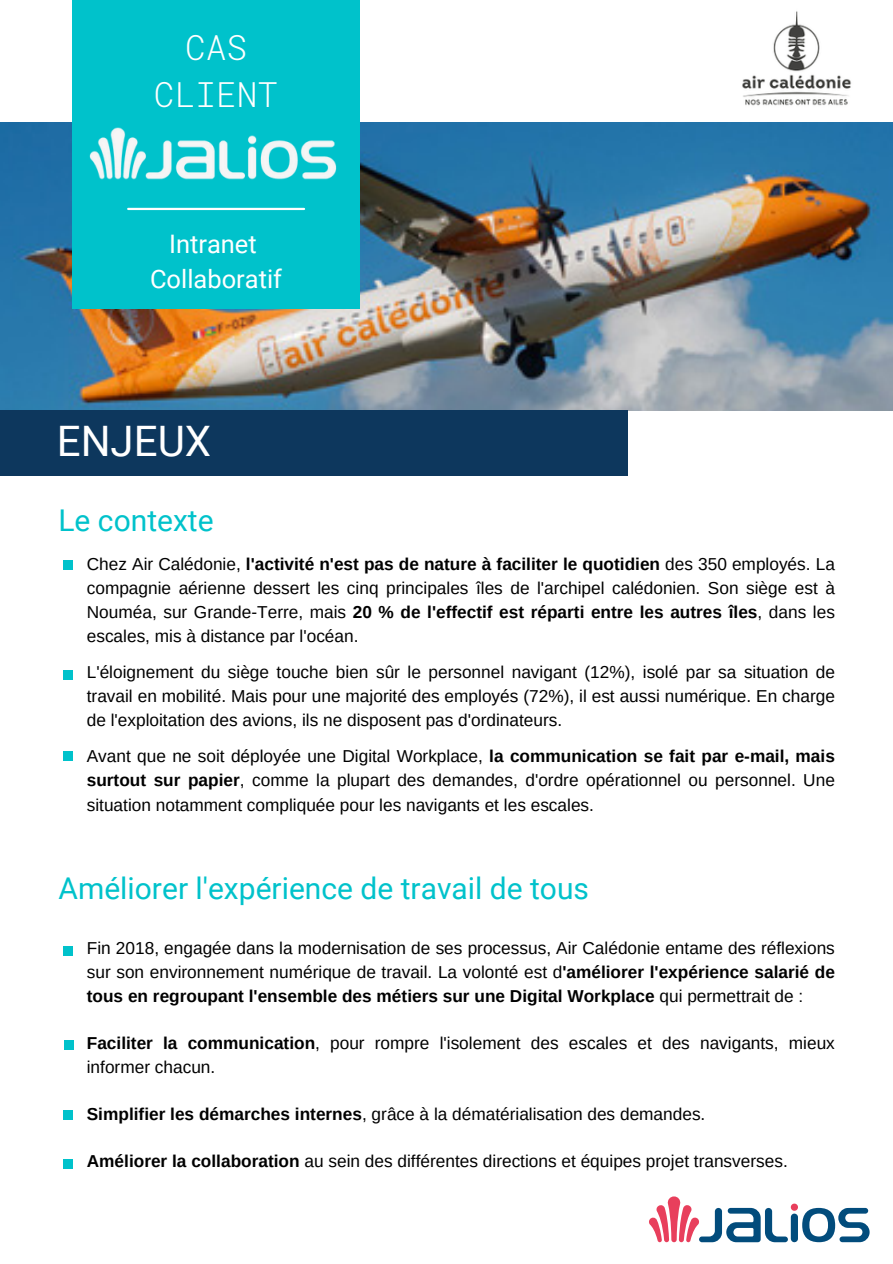
<style>
.page{position:relative;width:893px;height:1264px;background:#fff}
.page>*{position:absolute;margin:0;border:0;box-sizing:border-box;transform-origin:0 0}
.t1{font:42px "Roboto";color:#fff}
.t2{font:300 34.5px/47.2px "Roboto Mono";color:#fff;text-align:center}
.t3{font:30px "Roboto";color:#00c2cb}
.t4{font:25.5px/34.8px "Roboto";color:#fff;text-align:center}
.t5{font:17.25px/24px "Arimo";color:#000;text-align:justify}
.s1{font-weight:700}
</style>
<div class="page">
<img style="left:0;top:122px;width:892px;height:288px">
<div style="left:0;top:410px;width:627px;height:65px;background:#0d375d"></div>
<img style="left:742px;top:11px;width:109px;height:95px">
<div style="left:72px;top:0;width:288px;height:309px;background:#00c2cb"></div>
<div style="left:63px;top:560px;width:10px;height:9px;background:#00c2cb"></div>
<div style="left:63px;top:670px;width:10px;height:10px;background:#00c2cb"></div>
<div style="left:63px;top:751px;width:10px;height:9px;background:#00c2cb"></div>
<div style="left:63px;top:945px;width:10px;height:10px;background:#00c2cb"></div>
<div style="left:63px;top:1159px;width:10px;height:10px;background:#00c2cb"></div>
<div style="left:64px;top:1040px;width:10px;height:10px;background:#00c2cb"></div>
<div style="left:63px;top:1110px;width:10px;height:10px;background:#00c2cb"></div>
<img style="left:39px;top:122px;width:349px;height:108px">
<svg style="left:649px;top:1196px;width:220px;height:46px"></svg>
<h3 class="t2" style="left:154px;top:23px;width:126px">CAS<br>CLIENT</h3>
<p class="t4" style="left:150px;top:227px;width:134px">Intranet<br>Collaboratif</p>
<p class="t1" style="left:57px;top:417px;width:156px">ENJEUX</p>
<p class="t3" style="left:58px;top:503px;width:157px">Le contexte</p>
<p class="t5" style="left:87px;top:552px;width:749px">Chez Air Calédonie, <span class="s1">l'activité n'est pas de nature à faciliter le quotidien</span> des 350 employés. La compagnie aérienne dessert les cinq principales îles de l'archipel calédonien. Son siège est à Nouméa, sur Grande-Terre, mais <span class="s1">20 % de l'effectif est réparti entre les autres îles</span>, dans les escales, mis à distance par l'océan.</p>
<p class="t5" style="left:87px;top:660px;width:749px">L'éloignement du siège touche bien sûr le personnel navigant (12%), isolé par sa situation de travail en mobilité. Mais pour une majorité des employés (72%), il est aussi numérique. En charge de l'exploitation des avions, ils ne disposent pas d'ordinateurs.</p>
<h1 class="t5" style="left:87px;top:744px;width:749px">Avant que ne soit déployée une Digital Workplace, <span class="s1">la communication se fait par e-mail, mais surtout sur papier</span>, comme la plupart des demandes, d'ordre opérationnel ou personnel. Une situation notamment compliquée pour les navigants et les escales.</h1>
<p class="t3" style="left:58px;top:870px;width:532px">Améliorer l'expérience de travail de tous</p>
<h3 class="t5" style="left:87px;top:936px;width:749px">Fin 2018, engagée dans la modernisation de ses processus, Air Calédonie entame des réflexions sur son environnement numérique de travail. La volonté est d<span class="s1">'améliorer l'expérience salarié de tous en regroupant l'ensemble des métiers sur une Digital Workplace</span> qui permettrait de :</h3>
<p class="t5" style="left:87px;top:1031px;width:749px"><span class="s1">Faciliter la communication</span>, pour rompre l'isolement des escales et des navigants, mieux informer chacun.</p>
<p class="t5" style="left:87px;top:1101px;width:620px"><span class="s1">Simplifier les démarches internes</span>, grâce à la dématérialisation des demandes.</p>
<p class="t5" style="left:87px;top:1149px;width:702px"><span class="s1">Améliorer la collaboration</span> au sein des différentes directions et équipes projet transverses.</p>
</div>
